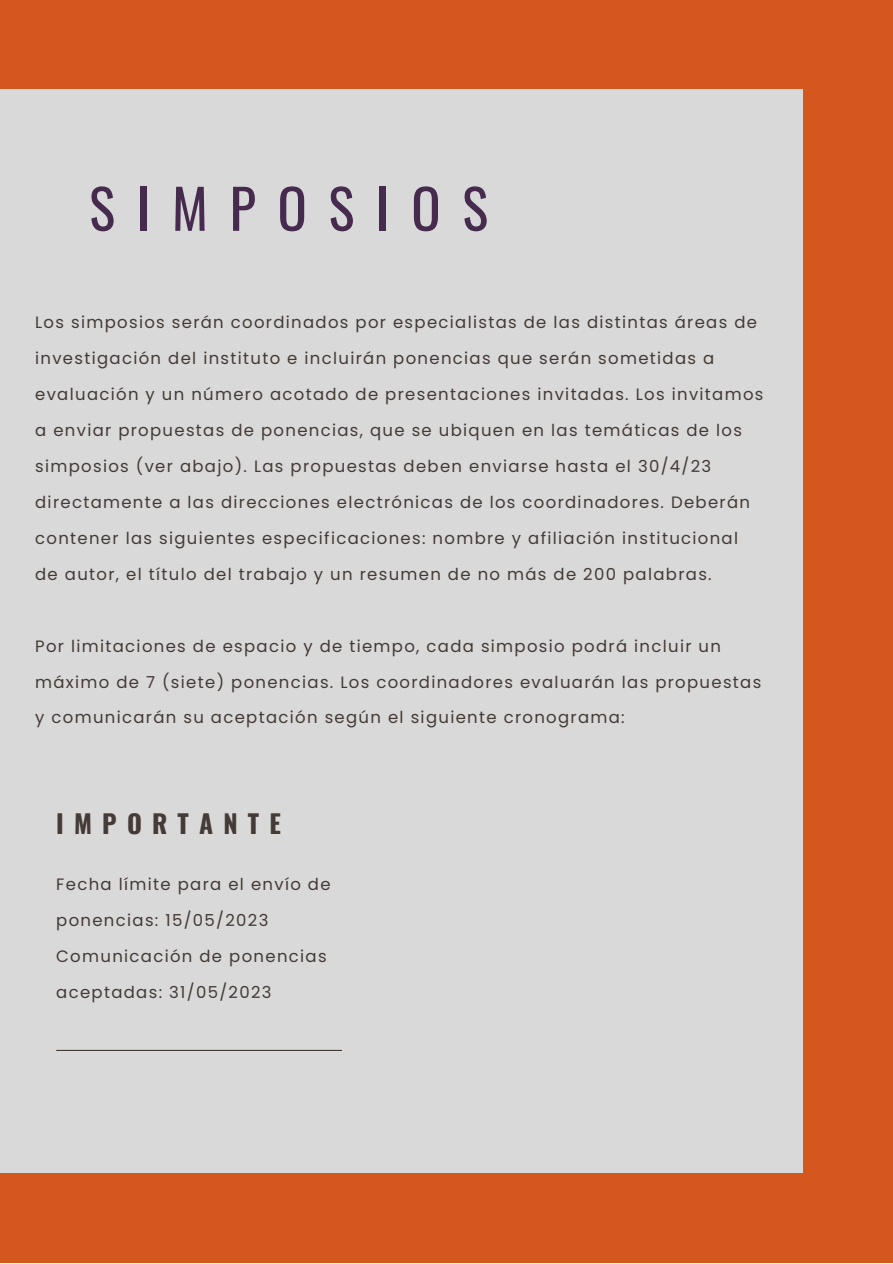
<style>
.page{position:relative;width:893px;height:1264px;background:#fff}
.page>*{position:absolute;margin:0;border:0;box-sizing:border-box;transform-origin:0 0}
.t1{font:54.3px "Oswald";letter-spacing:.4em;color:#462b4f}
.t2{font:700 25.5px "Oswald";letter-spacing:.4em;color:#443a36}
.t3{font:16.5px/36px "Poppins";letter-spacing:.08em;color:#443a36}
</style>
<div class="page">
<div style="left:0;top:0;width:892px;height:1262px;background:#d4581d"></div>
<div style="left:0;top:89px;width:802px;height:1083px;background:#d9d9d9"></div>
<hr style="left:56px;top:1049px;width:286px;height:1px;background:#443a36">
<h1 class="t1" style="left:89px;top:166px;width:400px">SIMPOSIOS</h1>
<p class="t3" style="left:35px;top:304px;width:729px">Los simposios serán coordinados por especialistas de las distintas áreas de investigación del instituto e incluirán ponencias que serán sometidas a evaluación y un número acotado de presentaciones invitadas. Los invitamos a enviar propuestas de ponencias, que se ubiquen en las temáticas de los simposios (ver abajo). Las propuestas deben enviarse hasta el 30/4/23 directamente a las direcciones electrónicas de los coordinadores. Deberán contener las siguientes especificaciones: nombre y afiliación institucional de autor, el título del trabajo y un resumen de no más de 200 palabras.</p>
<p class="t3" style="left:35px;top:627px;width:727px">Por limitaciones de espacio y de tiempo, cada simposio podrá incluir un máximo de 7 (siete) ponencias. Los coordinadores evaluarán las propuestas y comunicarán su aceptación según el siguiente cronograma:</p>
<h2 class="t2" style="left:56px;top:804px;width:226px">IMPORTANTE</h2>
<p class="t3" style="left:56px;top:865px;width:276px">Fecha límite para el envío de ponencias: 15/05/2023<br>Comunicación de ponencias aceptadas: 31/05/2023</p>
</div>
